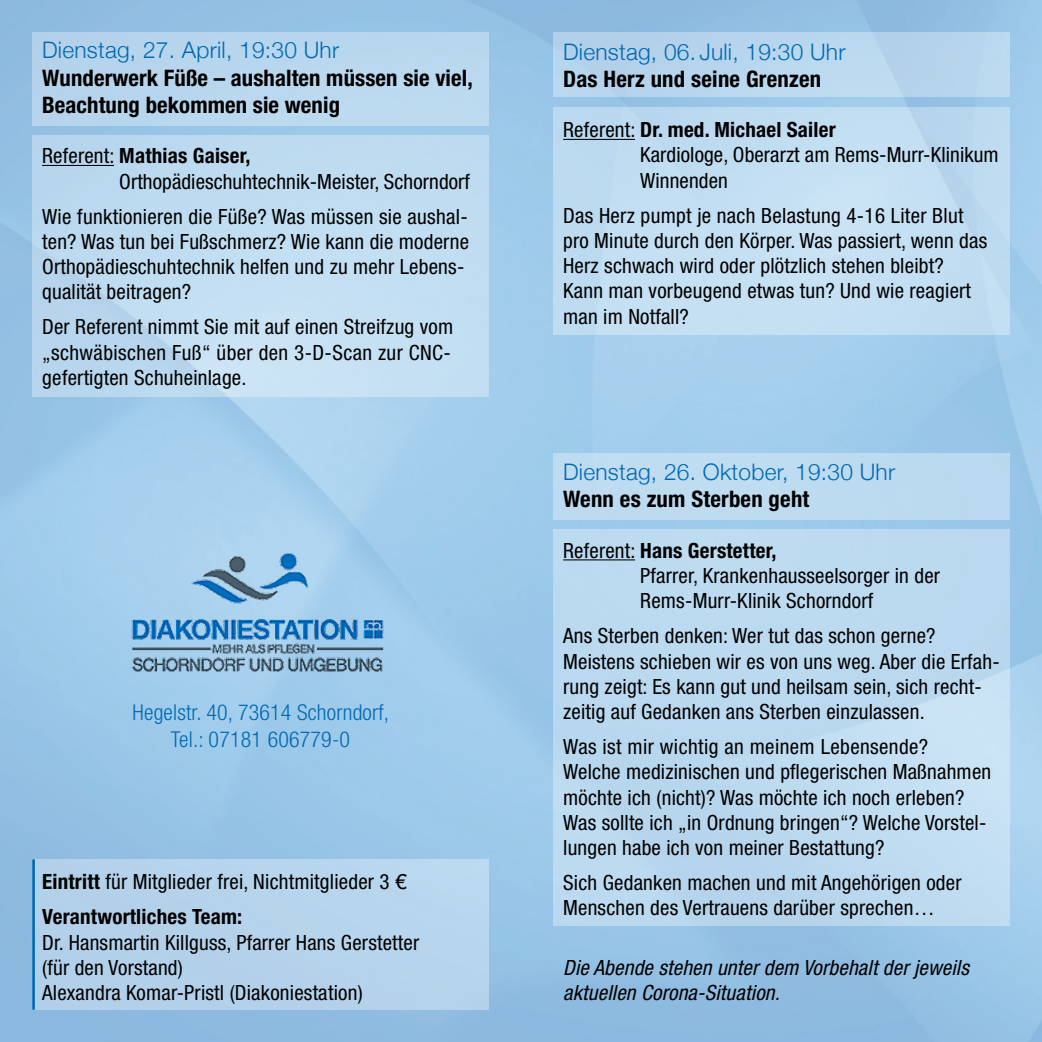
<style>
.page{position:relative;width:1042px;height:1042px;background:#fff}
.page>*{position:absolute;margin:0;border:0;box-sizing:border-box;transform-origin:0 0}
.t1{font:700 condensed 22.75px/27.3px "Helvetica Neue";letter-spacing:.005em;color:#000}
.t2{font:300 22.75px "Helvetica Neue";letter-spacing:.01em;color:#0069b4}
.t3{font:300 condensed 21.88px/26.2px "Helvetica Neue";letter-spacing:.01em;color:#0069b4;text-align:center}
.t4{font:condensed 21px/25.2px "Helvetica Neue";letter-spacing:.01em;color:#000}
.t5{font:italic condensed 21px/25.2px "Helvetica Neue";letter-spacing:.01em;color:#000}
.s1{font-weight:700}
.s2{font-stretch:normal}
</style>
<div class="page">
<img style="left:0;top:0;width:1042px;height:1042px">
<div style="left:32px;top:136px;width:457px;height:261px;background:#c0dcf1"></div>
<div style="left:32px;top:32px;width:457px;height:94px;background:#b7d7ee"></div>
<hr style="left:42px;top:165px;width:72px;height:1px;background:#000">
<div style="left:553px;top:107px;width:456px;height:227px;background:#c3dff2"></div>
<div style="left:553px;top:32px;width:456px;height:65px;background:#b7d5ec"></div>
<hr style="left:563px;top:139px;width:72px;height:1px;background:#000">
<div style="left:553px;top:530px;width:456px;height:396px;background:#bbdaef"></div>
<div style="left:553px;top:453px;width:456px;height:67px;background:#bddbf0"></div>
<hr style="left:563px;top:559px;width:72px;height:1px;background:#000">
<div style="left:32px;top:859px;width:457px;height:150px;background:#b5d2eb"></div>
<hr style="left:32px;top:859px;width:3px;height:150px;background:#0069b4">
<img style="left:115px;top:530px;width:290px;height:181px">
<p class="t2" style="left:42px;top:32px;width:298px">Dienstag, 27. April, 19:30 Uhr</p>
<p class="t1" style="left:42px;top:64px;width:432px">Wunderwerk Füße – aushalten müssen sie viel,<br>Beachtung bekommen sie wenig</p>
<p class="t4" style="left:119px;top:143px;width:352px;text-indent:-77px">Referent: <span class="s1">Mathias Gaiser,<br></span>Orthopädieschuhtechnik-Meister, Schorndorf</p>
<p class="t4" style="left:42px;top:203px;width:428px">Wie funktionieren die Füße? Was müssen sie aushal&shy;ten? Was tun bei Fußschmerz? Wie kann die moderne Orthopädieschuhtechnik helfen und zu mehr Lebens&shy;qualität beitragen?</p>
<p class="t4" style="left:42px;top:314px;width:412px;text-align:justify">Der Referent nimmt Sie mit auf einen Streifzug vom „schwäbischen Fuß“ über den 3-D-Scan zur CNC&shy;gefertigten Schuheinlage.</p>
<p class="t3" style="left:133px;top:699px;width:258px">Hegelstr. 40, 73614 Schorndorf,<br>Tel.: 07181 606779-0</p>
<p class="t4" style="left:42px;top:864px;width:366px;line-height:35.2px"><span class="s1">Eintritt</span> für Mitglieder frei, Nichtmitglieder 3 <span class="s2">€<br></span><span class="s1">Verantwortliches Team:</span></p>
<p class="t4" style="left:42px;top:929px;width:379px">Dr. Hansmartin Killguss, Pfarrer Hans Gerstetter (für den Vorstand)<br>Alexandra Komar-Pristl (Diakoniestation)</p>
<p class="t2" style="left:563px;top:33px;width:284px">Dienstag, 06. Juli, 19:30 Uhr</p>
<p class="t1" style="left:563px;top:65px;width:259px">Das Herz und seine Grenzen</p>
<p class="t4" style="left:640px;top:117px;width:360px;text-indent:-77px">Referent: <span class="s1">Dr. med. Michael Sailer<br></span>Kardiologe, Oberarzt am Rems-Murr-Klinikum<br>Winnenden</p>
<p class="t4" style="left:563px;top:203px;width:426px">Das Herz pumpt je nach Belastung 4-16 Liter Blut pro Minute durch den Körper. Was passiert, wenn das Herz schwach wird oder plötzlich stehen bleibt?<br>Kann man vorbeugend etwas tun? Und wie reagiert man im Notfall?</p>
<p class="t2" style="left:563px;top:454px;width:334px">Dienstag, 26. Oktober, 19:30 Uhr</p>
<p class="t1" style="left:563px;top:485px;width:248px">Wenn es zum Sterben geht</p>
<p class="t4" style="left:640px;top:538px;width:301px;text-indent:-77px">Referent: <span class="s1">Hans Gerstetter,<br></span>Pfarrer, Krankenhausseelsorger in der<br>Rems-Murr-Klinik Schorndorf</p>
<p class="t4" style="left:563px;top:623px;width:438px">Ans Sterben denken: Wer tut das schon gerne?<br>Meistens schieben wir es von uns weg. Aber die Erfah&shy;rung zeigt: Es kann gut und heilsam sein, sich recht&shy;zeitig auf Gedanken ans Sterben einzulassen.</p>
<p class="t4" style="left:563px;top:734px;width:429px">Was ist mir wichtig an meinem Lebensende?<br>Welche medizinischen und pflegerischen Maßnahmen möchte ich (nicht)? Was möchte ich noch erleben?<br>Was sollte ich „in Ordnung bringen“? Welche Vorstel&shy;lungen habe ich von meiner Bestattung?</p>
<p class="t4" style="left:563px;top:870px;width:400px">Sich Gedanken machen und mit Angehörigen oder<br>Menschen des Vertrauens darüber sprechen…</p>
<p class="t5" style="left:563px;top:954px;width:407px">Die Abende stehen unter dem Vorbehalt der jeweils aktuellen Corona-Situation.</p>
</div>
